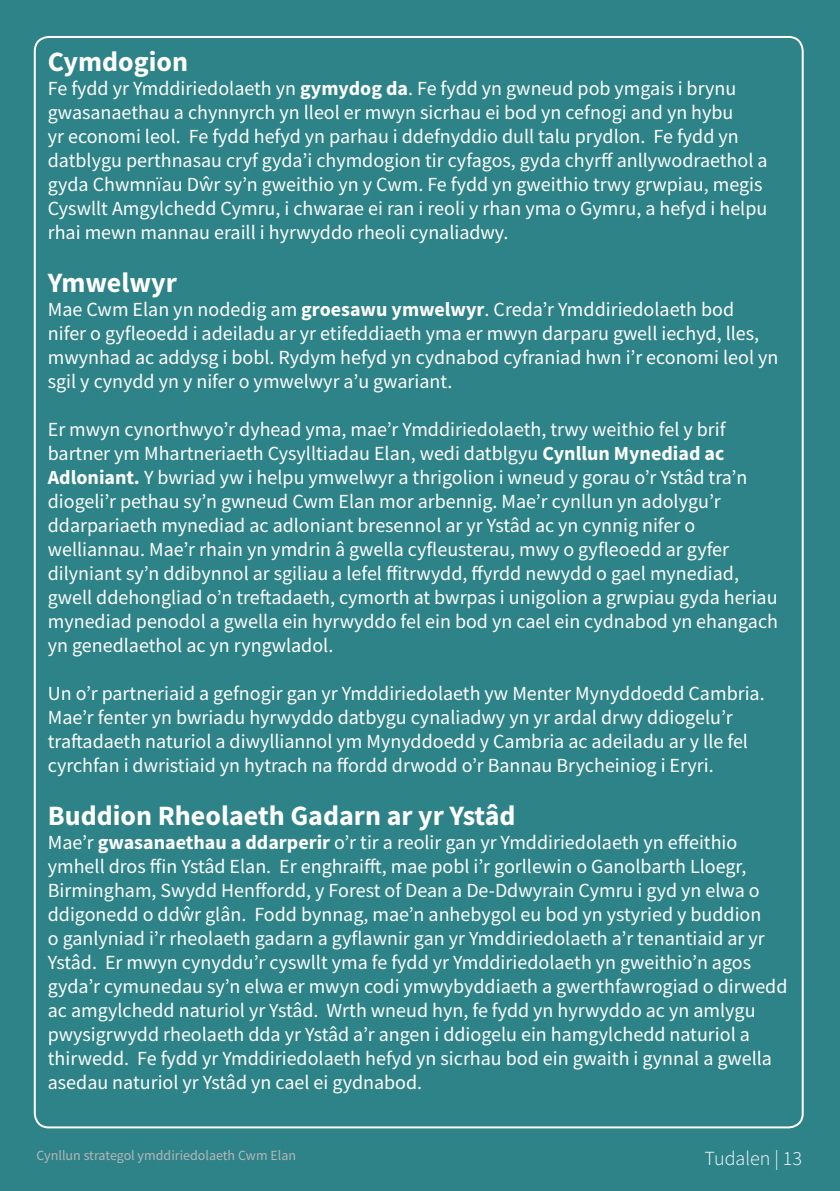
<style>
.page{position:relative;width:840px;height:1191px;background:#fff}
.page>*{position:absolute;margin:0;border:0;box-sizing:border-box;transform-origin:0 0}
.t1{font:700 28px "Source Sans Pro";color:#fff}
.t2{font:20px/24px "Source Sans Pro";color:#fff}
.t3{font:300 20px "Source Sans Pro";color:#fff}
.t4{font:14px "Source Sans Pro";color:#b6b7bb}
.s1{font-weight:700}
</style>
<div class="page">
<div style="left:0;top:0;width:839px;height:1191px;background:#2d8387"></div>
<h1 class="t1" style="left:48px;top:43px;width:142px">Cymdogion</h1>
<p class="t2" style="left:48px;top:76px;width:720px">Fe fydd yr Ymddiriedolaeth yn <span class="s1">gymydog da</span>. Fe fydd yn gwneud pob ymgais i brynu gwasanaethau a chynnyrch yn lleol er mwyn sicrhau ei bod yn cefnogi and yn hybu<br>yr economi leol. Fe fydd hefyd yn parhau i ddefnyddio dull talu prydlon. Fe fydd yn datblygu perthnasau cryf gyda’i chymdogion tir cyfagos, gyda chyrff anllywodraethol a gyda Chwmnïau Dŵr sy’n gweithio yn y Cwm. Fe fydd yn gweithio trwy grwpiau, megis Cyswllt Amgylchedd Cymru, i chwarae ei ran i reoli y rhan yma o Gymru, a hefyd i helpu rhai mewn mannau eraill i hyrwyddo rheoli cynaliadwy.</p>
<h1 class="t1" style="left:48px;top:264px;width:131px">Ymwelwyr</h1>
<p class="t2" style="left:48px;top:297px;width:731px">Mae Cwm Elan yn nodedig am <span class="s1">groesawu ymwelwyr</span>. Creda’r Ymddiriedolaeth bod<br>nifer o gyfleoedd i adeiladu ar yr etifeddiaeth yma er mwyn darparu gwell iechyd, lles, mwynhad ac addysg i bobl. Rydym hefyd yn cydnabod cyfraniad hwn i’r economi leol yn sgil y cynydd yn y nifer o ymwelwyr a’u gwariant.</p>
<p class="t2" style="left:48px;top:417px;width:731px">Er mwyn cynorthwyo’r dyhead yma, mae’r Ymddiriedolaeth, trwy weithio fel y brif bartner ym Mhartneriaeth Cysylltiadau Elan, wedi datblgyu <span class="s1">Cynllun Mynediad ac Adloniant.</span> Y bwriad yw i helpu ymwelwyr a thrigolion i wneud y gorau o’r Ystâd tra’n diogeli’r pethau sy’n gwneud Cwm Elan mor arbennig. Mae’r cynllun yn adolygu’r ddarpariaeth mynediad ac adloniant bresennol ar yr Ystâd ac yn cynnig nifer o welliannau. Mae’r rhain yn ymdrin â gwella cyfleusterau, mwy o gyfleoedd ar gyfer dilyniant sy’n ddibynnol ar sgiliau a lefel ffitrwydd, ffyrdd newydd o gael mynediad, gwell ddehongliad o’n treftadaeth, cymorth at bwrpas i unigolion a grwpiau gyda heriau mynediad penodol a gwella ein hyrwyddo fel ein bod yn cael ein cydnabod yn ehangach yn genedlaethol ac yn ryngwladol.</p>
<p class="t2" style="left:48px;top:681px;width:718px">Un o’r partneriaid a gefnogir gan yr Ymddiriedolaeth yw Menter Mynyddoedd Cambria.<br>Mae’r fenter yn bwriadu hyrwyddo datbygu cynaliadwy yn yr ardal drwy ddiogelu’r traftadaeth naturiol a diwylliannol ym Mynyddoedd y Cambria ac adeiladu ar y lle fel cyrchfan i dwristiaid yn hytrach na ffordd drwodd o’r Bannau Brycheiniog i Eryri.</p>
<h1 class="t1" style="left:48px;top:796px;width:469px">Buddion Rheolaeth Gadarn ar yr Ystâd</h1>
<p class="t2" style="left:48px;top:830px;width:740px">Mae’r <span class="s1">gwasanaethau a ddarperir</span> o’r tir a reolir gan yr Ymddiriedolaeth yn effeithio ymhell dros ffin Ystâd Elan. Er enghraifft, mae pobl i’r gorllewin o Ganolbarth Lloegr, Birmingham, Swydd Henffordd, y Forest of Dean a De-Ddwyrain Cymru i gyd yn elwa o ddigonedd o ddŵr glân. Fodd bynnag, mae’n anhebygol eu bod yn ystyried y buddion<br>o ganlyniad i’r rheolaeth gadarn a gyflawnir gan yr Ymddiriedolaeth a’r tenantiaid ar yr Ystâd. Er mwyn cynyddu’r cyswllt yma fe fydd yr Ymddiriedolaeth yn gweithio’n agos gyda’r cymunedau sy’n elwa er mwyn codi ymwybyddiaeth a gwerthfawrogiad o dirwedd ac amgylchedd naturiol yr Ystâd. Wrth wneud hyn, fe fydd yn hyrwyddo ac yn amlygu pwysigrwydd rheolaeth dda yr Ystâd a’r angen i ddiogelu ein hamgylchedd naturiol a thirwedd. Fe fydd yr Ymddiriedolaeth hefyd yn sicrhau bod ein gwaith i gynnal a gwella asedau naturiol yr Ystâd yn cael ei gydnabod.</p>
<p class="t4" style="left:36px;top:1146px;width:261px">Cynllun strategol ymddiriedolaeth Cwm Elan</p>
<p class="t3" style="left:704px;top:1146px;width:99px">Tudalen | 13</p>
</div>
